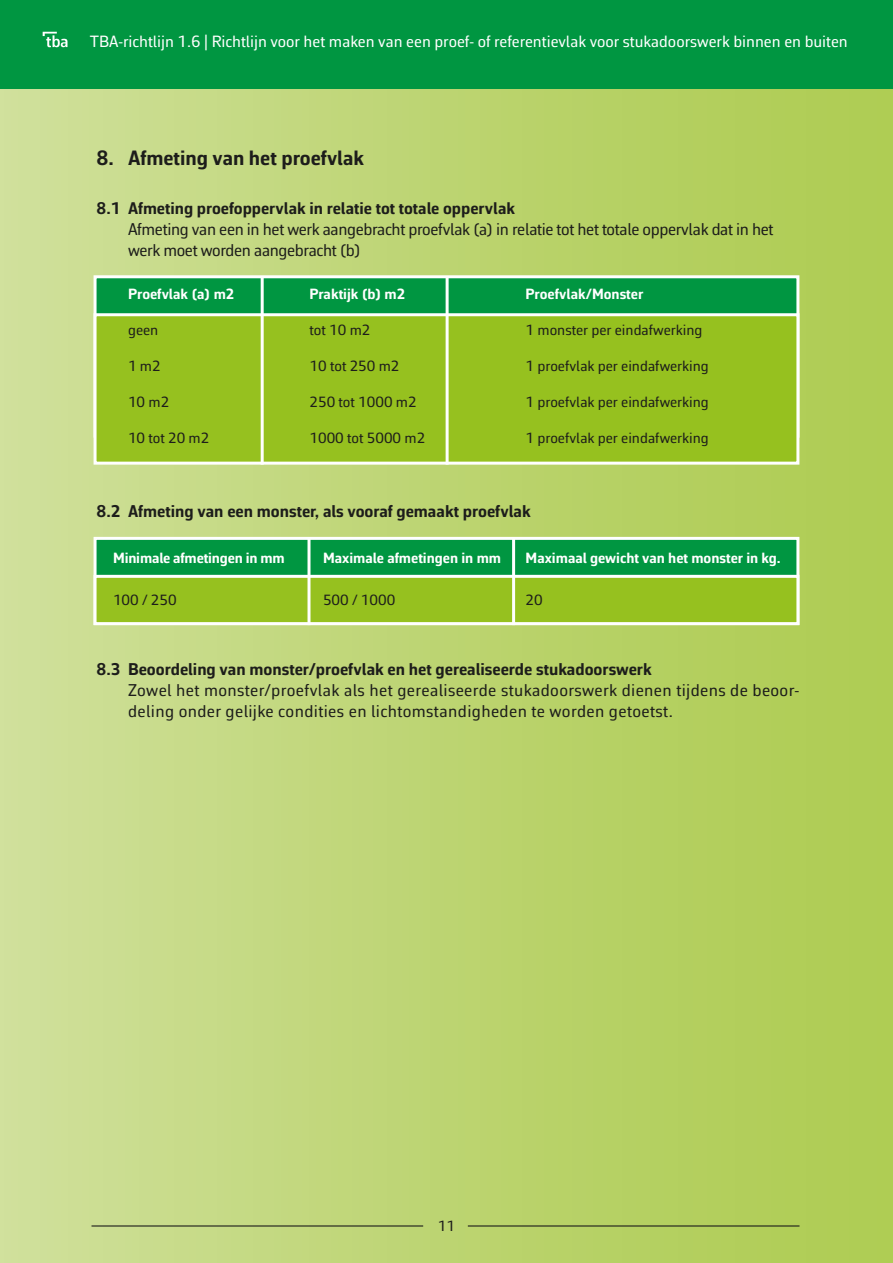
<style>
.page{position:relative;width:893px;height:1263px;background:#fff}
.page>*{position:absolute;margin:0;border:0;box-sizing:border-box;transform-origin:0 0}
.t1{font:700 21px "Corbeau Pro";color:#1d1d1b}
.t2{font:17.25px/21px "Corbeau Pro";letter-spacing:.02em;color:#1d1d1b}
.t3{font:700 17.25px "Corbeau Pro";color:#1d1d1b}
.t4{font:17.25px/21px "Corbeau Pro";letter-spacing:-.02em;color:#1d1d1b}
.t5{font:700 17.1px "Corbeau Pro";color:#1d1d1b}
.t6{font:16.5px "Corbeau Pro";color:#fff}
.t7{font:15px "Corbeau Pro";color:#1d1d1b}
.t8{font:700 15px "Corbeau Pro";color:#fff}
</style>
<div class="page">
<div style="left:0;top:0;width:893px;height:1263px;background:linear-gradient(to right,#cedf99,#acca4e)"></div>
<div style="left:0;top:0;width:893px;height:88px;background:#009641"></div>
<svg style="left:43px;top:32px;width:24px;height:15px"></svg>
<div style="left:94px;top:275px;width:705px;height:163px;background:#009641;border:3px solid #fff"></div>
<div style="left:94px;top:313px;width:705px;height:152px;background:#96c11f;border:3px solid #fff"></div>
<hr style="left:261px;top:277px;width:3px;height:188px;background:#fff">
<hr style="left:446px;top:277px;width:3px;height:188px;background:#fff">
<div style="left:94px;top:537px;width:705px;height:88px;background:#009641;border:3px solid #fff"></div>
<div style="left:94px;top:575px;width:705px;height:50px;background:#96c11f;border:3px solid #fff"></div>
<hr style="left:512px;top:539px;width:3px;height:86px;background:#fff">
<hr style="left:307px;top:539px;width:3px;height:86px;background:#fff">
<hr style="left:92px;top:1225px;width:331px;height:1px;background:#1d1d1b">
<hr style="left:468px;top:1225px;width:331px;height:1px;background:#1d1d1b">
<p class="t6" style="left:90px;top:30px;width:759px">TBA-richtlijn 1.6 | Richtlijn voor het maken van een proef- of referentievlak voor stukadoorswerk binnen en buiten</p>
<p class="t1" style="left:97px;top:143px;width:269px">8. Afmeting van het proefvlak</p>
<p class="t5" style="left:97px;top:196px;width:420px">8.1 Afmeting proefoppervlak in relatie tot totale oppervlak</p>
<p class="t4" style="left:128px;top:218px;width:647px">Afmeting van een in het werk aangebracht proefvlak (a) in relatie tot het totale oppervlak dat in het werk moet worden aangebracht (b)</p>
<p class="t8" style="left:128px;top:284px;width:108px">Proefvlak (a) m2</p>
<p class="t8" style="left:310px;top:284px;width:97px">Praktijk (b) m2</p>
<p class="t8" style="left:526px;top:284px;width:119px">Proefvlak/Monster</p>
<p class="t7" style="left:128px;top:320px;width:32px">geen</p>
<p class="t7" style="left:310px;top:320px;width:62px">tot 10 m2</p>
<p class="t7" style="left:526px;top:320px;width:178px">1 monster per eindafwerking</p>
<p class="t7" style="left:128px;top:356px;width:34px">1 m2</p>
<p class="t7" style="left:310px;top:356px;width:91px">10 tot 250 m2</p>
<p class="t7" style="left:526px;top:356px;width:185px">1 proefvlak per eindafwerking</p>
<p class="t7" style="left:128px;top:392px;width:43px">10 m2</p>
<p class="t7" style="left:310px;top:392px;width:109px">250 tot 1000 m2</p>
<p class="t7" style="left:526px;top:392px;width:185px">1 proefvlak per eindafwerking</p>
<p class="t7" style="left:128px;top:428px;width:83px">10 tot 20 m2</p>
<p class="t7" style="left:310px;top:428px;width:117px">1000 tot 5000 m2</p>
<p class="t7" style="left:526px;top:428px;width:185px">1 proefvlak per eindafwerking</p>
<p class="t3" style="left:97px;top:499px;width:436px">8.2 Afmeting van een monster, als vooraf gemaakt proefvlak</p>
<p class="t8" style="left:113px;top:548px;width:173px">Minimale afmetingen in mm</p>
<p class="t8" style="left:323px;top:548px;width:180px">Maximale afmetingen in mm</p>
<p class="t8" style="left:526px;top:548px;width:257px">Maximaal gewicht van het monster in kg.</p>
<p class="t7" style="left:113px;top:590px;width:65px">100 / 250</p>
<p class="t7" style="left:323px;top:590px;width:74px">500 / 1000</p>
<p class="t7" style="left:526px;top:590px;width:19px">20</p>
<p class="t3" style="left:97px;top:658px;width:557px">8.3 Beoordeling van monster/proefvlak en het gerealiseerde stukadoorswerk</p>
<p class="t2" style="left:128px;top:680px;width:673px">Zowel het monster/proefvlak als het gerealiseerde stukadoorswerk dienen tijdens de beoor&shy;deling onder gelijke condities en lichtomstandigheden te worden getoetst.</p>
<p class="t7" style="left:438px;top:1216px;width:19px">11</p>
</div>
